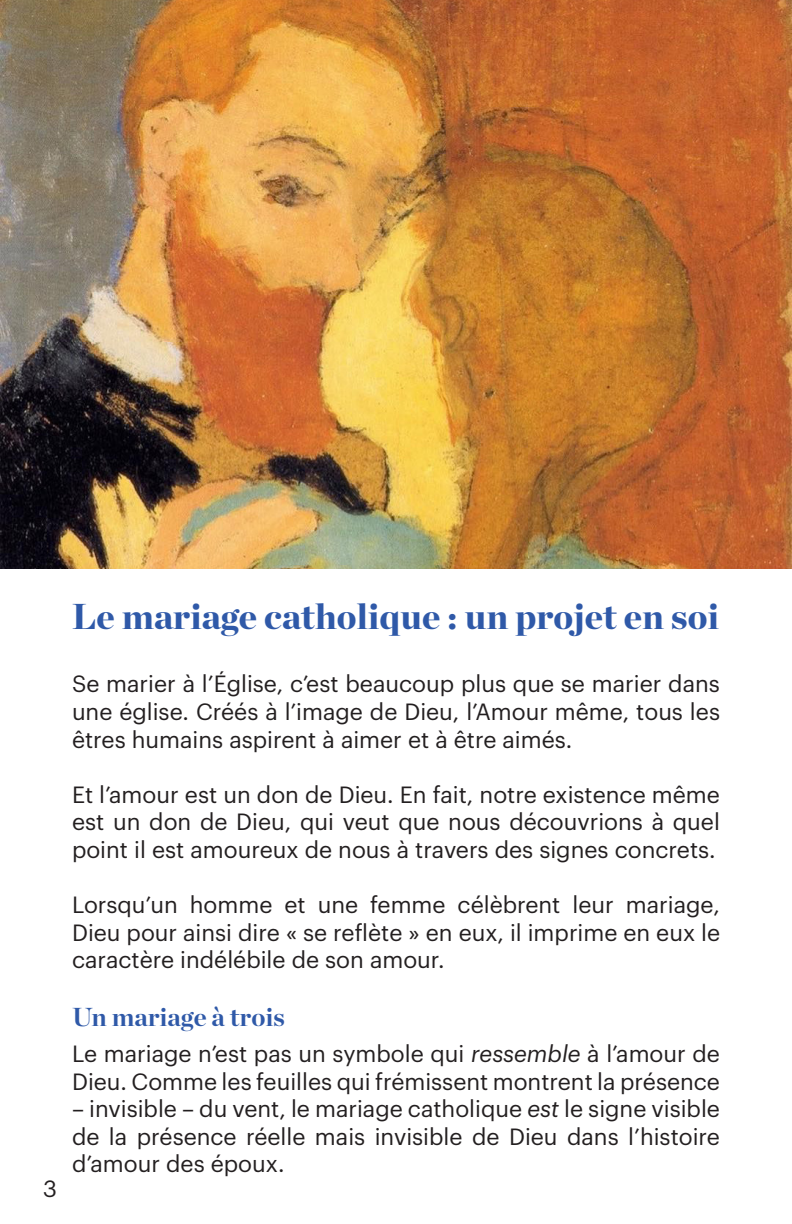
<style>
.page{position:relative;width:792px;height:1224px;background:#fff}
.page>*{position:absolute;margin:0;border:0;box-sizing:border-box;transform-origin:0 0}
.t1{font:900 36px "Chronicle Display";color:#2f59a8}
.t2{font:700 26px "Chronicle Display";color:#2f59a8}
.t3{font:23px/27.6px "Graphik";color:#231f20;text-align:justify}
.s1{font-style:italic}
</style>
<div class="page">
<img style="left:0;top:0;width:792px;height:569px">
<p class="t3" style="left:43px;top:1173px;width:15px">3</p>
<p class="t1" style="left:72px;top:586px;width:649px">Le mariage catholique : un projet en soi</p>
<p class="t3" style="left:72px;top:668px;width:650px">Se marier à l’Église, c’est beaucoup plus que se marier dans une église. Créés à l’image de Dieu, l’Amour même, tous les êtres humains aspirent à aimer et à être aimés.</p>
<p class="t3" style="left:72px;top:779px;width:649px">Et l’amour est un don de Dieu. En fait, notre existence même est un don de Dieu, qui veut que nous découvrions à quel point il est amoureux de nous à travers des signes concrets.</p>
<p class="t3" style="left:72px;top:889px;width:650px">Lorsqu’un homme et une femme célèbrent leur mariage, Dieu pour ainsi dire « se reflète » en eux, il imprime en eux le caractère indélébile de son amour.</p>
<p class="t2" style="left:72px;top:996px;width:214px">Un mariage à trois</p>
<p class="t3" style="left:72px;top:1038px;width:650px">Le mariage n’est pas un symbole qui <span class="s1">ressemble</span> à l’amour de<br>Dieu. Comme les feuilles qui frémissent montrent la présence</p>
<p class="t3" style="left:72px;top:1093px;width:649px">– invisible – du vent, le mariage catholique <span class="s1">est</span> le signe visible de la présence réelle mais invisible de Dieu dans l’histoire d’amour des époux.</p>
</div>
